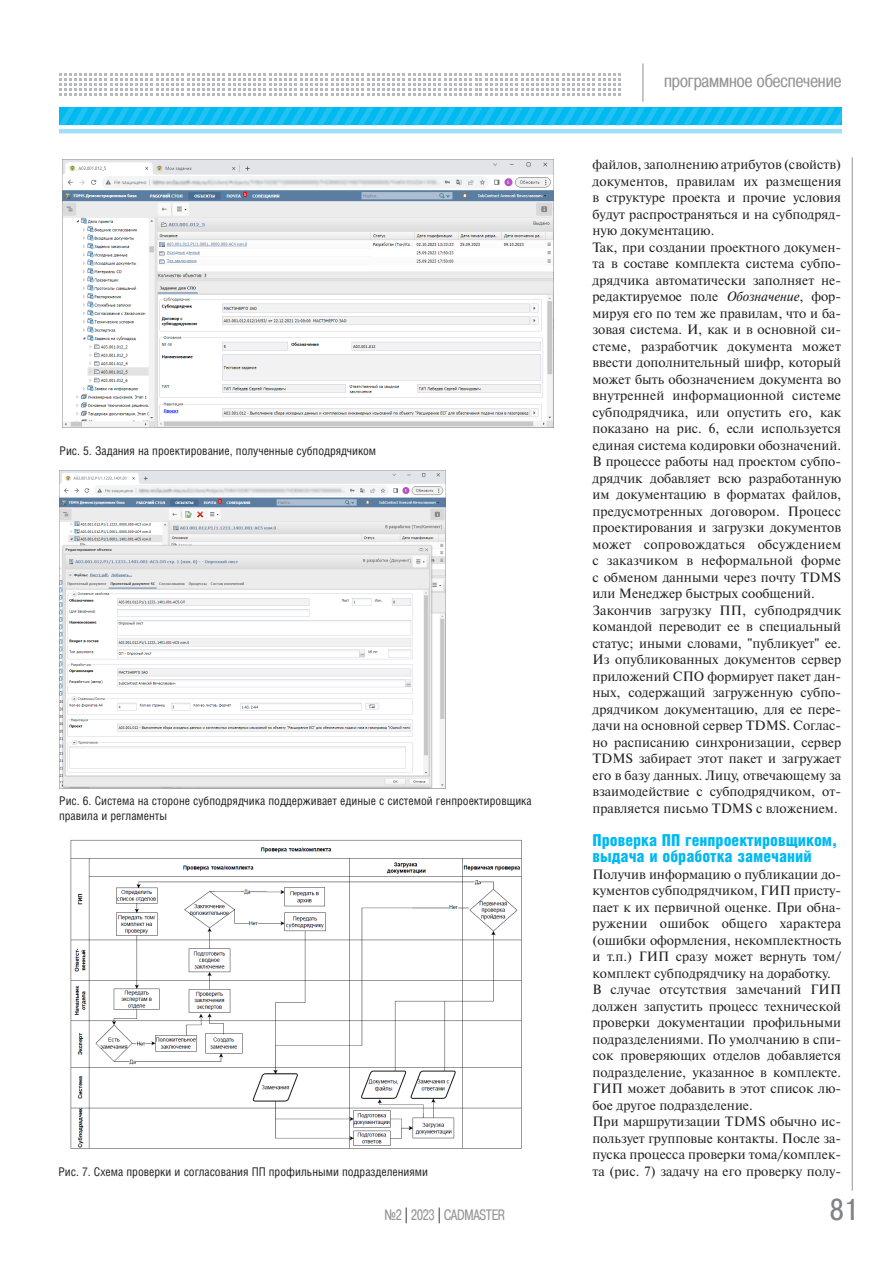
<style>
.page{position:relative;width:893px;height:1263px;background:#fff}
.page>*{position:absolute;margin:0;border:0;box-sizing:border-box;transform-origin:0 0}
.t1{font:30px "Pragmatica Cond C";color:#808285;scale:1.07 1}
.t2{font:18px "Pragmatica Cond C";color:#939598}
.t3{font:900 16.5px/16.5px "Helios Cond";color:#00b9f1}
.t4{font:15px "Pragmatica Cond C";color:#939598;scale:.9 1}
.t5{font:13.5px/16.5px "Newton C";color:#231f20}
.t6{font:12px/15px "Helios Cond";color:#231f20}
.s1{font-style:italic}
.s2{color:#231f20}
</style>
<div class="page">
<hr style="left:852px;top:157px;width:1px;height:1034px;background:#939598">
<svg style="left:59px;top:107px;width:783px;height:18px;background:#0fbcf1"></svg>
<hr style="left:59px;top:129px;width:783px;height:4px;background:#a4def8">
<hr style="left:642px;top:63px;width:1px;height:39px;background:#939598">
<svg style="left:59px;top:73px;width:562px;height:23px"></svg>
<img style="left:63px;top:159px;width:490px;height:269px">
<img style="left:59px;top:471px;width:386px;height:317px">
<img style="left:70px;top:839px;width:452px;height:310px">
<p class="t6" style="left:59px;top:443px;width:318px">Рис. 5. Задания на проектирование, полученные субподрядчиком</p>
<p class="t6" style="left:59px;top:793px;width:474px">Рис. 6. Система на стороне субподрядчика поддерживает единые с системой генпроектировщика правила и регламенты</p>
<p class="t6" style="left:58px;top:1163px;width:371px">Рис. 7. Схема проверки и согласования ПП профильными подразделениями</p>
<h2 class="t2" style="left:664px;top:71px;width:179px">программное обеспечение</h2>
<p class="t5" style="left:592px;top:156px;width:250px">файлов, заполнению атрибутов (свойств) документов, правилам их размещения в структуре проекта и прочие условия будут распространяться и на субподряд&shy;ную документацию.<br>Так, при создании проектного докумен&shy;та в составе комплекта система субпо&shy;дрядчика автоматически заполняет не&shy;редактируемое поле <span class="s1">Обозначение</span>, фор&shy;мируя его по тем же правилам, что и ба&shy;зовая система. И, как и в основной си&shy;стеме, разработчик документа может ввести дополнительный шифр, который может быть обозначением документа во внутренней информационной системе субподрядчика, или опустить его, как показано на рис. 6, если используется единая система кодировки обозначений.<br>В процессе работы над проектом субпо&shy;дрядчик добавляет всю разработанную им документацию в форматах файлов, предусмотренных договором. Процесс проектирования и загрузки документов может сопровождаться обсуждением с заказчиком в неформальной форме с обменом данными через почту TDMS или Менеджер быстрых сообщений.<br>Закончив загрузку ПП, субподрядчик командой переводит ее в специальный статус; иными словами, "публикует" ее.<br>Из опубликованных документов сервер приложений СПО формирует пакет дан&shy;ных, содержащий загруженную субпо&shy;дрядчиком документацию, для ее пере&shy;дачи на основной сервер TDMS. Соглас&shy;но расписанию синхронизации, сервер TDMS забирает этот пакет и загружает его в базу данных. Лицу, отвечающему за взаимодействие с субподрядчиком, от&shy;правляется письмо TDMS c вложением.</p>
<p class="t3" style="left:592px;top:831px;width:246px">Проверка ПП генпроектировщиком, выдача и обработка замечаний</p>
<p class="t5" style="left:592px;top:866px;width:250px">Получив информацию о публикации до&shy;кументов субподрядчиком, ГИП присту&shy;пает к их первичной оценке. При обна&shy;ружении ошибок общего характера (ошибки оформления, некомплектность и т.п.) ГИП сразу может вернуть том/ комплект субподрядчику на доработку.<br>В случае отсутствия замечаний ГИП должен запустить процесс технической проверки документации профильными подразделениями. По умолчанию в спи&shy;сок проверяющих отделов добавляется подразделение, указанное в комплекте.<br>ГИП может добавить в этот список лю&shy;бое другое подразделение.<br>При маршрутизации TDMS обычно ис&shy;пользует групповые контакты. После за&shy;пуска процесса проверки тома/комплек&shy;та (рис. 7) задачу на его проверку полу-</p>
<p class="t4" style="left:384px;top:1206px;width:135px">№2 <span class="s2">|</span> 2023 <span class="s2">|</span> CADMASTER</p>
<h1 class="t1" style="left:830px;top:1193px;width:29px">81</h1>
</div>
